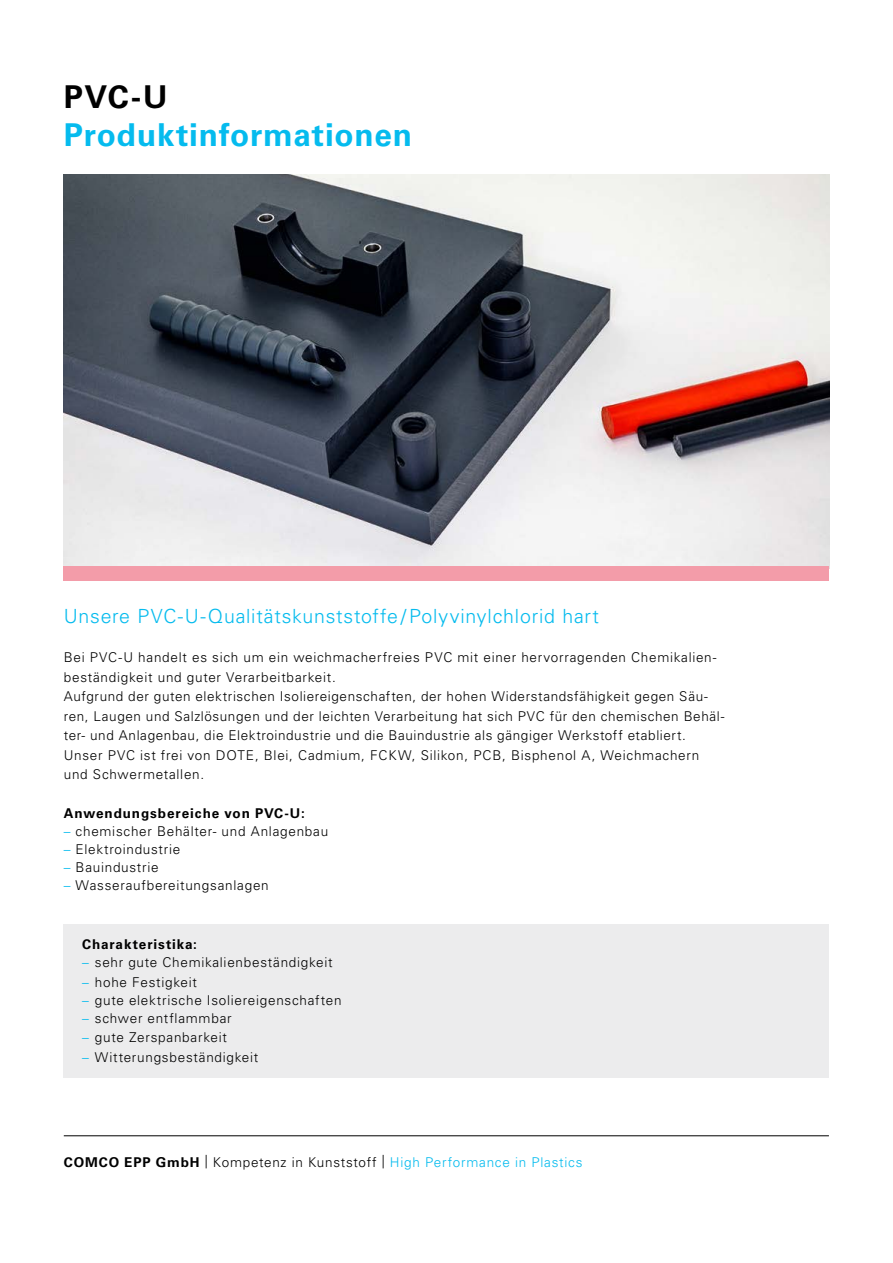
<style>
.page{position:relative;width:893px;height:1263px;background:#fff}
.page>*{position:absolute;margin:0;border:0;box-sizing:border-box;transform-origin:0 0}
.t1{font:700 31.5px "Univers LT Std";letter-spacing:.025em;color:#05bbee}
.t2{font:700 31.5px "Univers LT Std";color:#000}
.t3{font:300 19.5px "Univers LT Std";letter-spacing:.04em;color:#05bbee}
.t4{font:300 13.5px/19.5px "Univers LT Std";letter-spacing:.05em;color:#000}
.t5{font:300 13.5px "Univers LT Std";letter-spacing:.055em;color:#05bbee}
.t6{font:700 13.5px "Univers LT Std";letter-spacing:.065em;color:#000}
.s1{color:#05bbee}
.s2{font-weight:700;color:#000}
.s3{color:#000}
</style>
<div class="page">
<hr style="left:64px;top:1135px;width:765px;height:1px;background:#000">
<div style="left:64px;top:924px;width:765px;height:154px;background:#ececed"></div>
<img style="left:64px;top:174px;width:765px;height:392px">
<div style="left:64px;top:566px;width:765px;height:14px;background:#f39ca9"></div>
<h1 class="t2" style="left:64px;top:78px;width:105px">PVC-U</h1>
<h1 class="t1" style="left:64px;top:116px;width:350px">Produktinformationen</h1>
<h2 class="t3" style="left:64px;top:604px;width:537px">Unsere PVC-U-Qualitätskunststoffe/Polyvinylchlorid hart</h2>
<p class="t4" style="left:64px;top:648px;width:662px">Bei PVC-U handelt es sich um ein weichmacherfreies PVC mit einer hervorragenden Chemikalien&shy;beständigkeit und guter Verarbeitbarkeit.<br>Aufgrund der guten elektrischen Isoliereigenschaften, der hohen Widerstandsfähigkeit gegen Säu&shy;ren, Laugen und Salzlösungen und der leichten Verarbeitung hat sich PVC für den chemischen Behäl&shy;ter- und Anlagenbau, die Elektroindustrie und die Bauindustrie als gängiger Werkstoff etabliert.<br>Unser PVC ist frei von DOTE, Blei, Cadmium, FCKW, Silikon, PCB, Bisphenol A, Weichmachern und Schwermetallen.</p>
<p class="t6" style="left:64px;top:805px;width:242px">Anwendungsbereiche von PVC-U:</p>
<p class="t4" style="left:64px;top:821px;width:266px"><span class="s1">–</span> chemischer Behälter- und Anlagenbau</p>
<p class="t4" style="left:64px;top:839px;width:118px"><span class="s1">–</span> Elektroindustrie</p>
<p class="t4" style="left:64px;top:857px;width:96px"><span class="s1">–</span> Bauindustrie</p>
<p class="t4" style="left:64px;top:875px;width:206px"><span class="s1">–</span> Wasseraufbereitungsanlagen</p>
<p class="t6" style="left:82px;top:936px;width:116px">Charakteristika:</p>
<p class="t4" style="left:82px;top:953px;width:252px"><span class="s1">–</span> sehr gute Chemikalienbeständigkeit</p>
<p class="t4" style="left:82px;top:972px;width:116px"><span class="s1">–</span> hohe Festigkeit</p>
<p class="t4" style="left:82px;top:990px;width:261px"><span class="s1">–</span> gute elektrische Isoliereigenschaften</p>
<p class="t4" style="left:82px;top:1008px;width:151px"><span class="s1">–</span> schwer entflammbar</p>
<p class="t4" style="left:82px;top:1028px;width:146px"><span class="s1">–</span> gute Zerspanbarkeit</p>
<p class="t4" style="left:82px;top:1047px;width:178px"><span class="s1">–</span> Witterungsbeständigkeit</p>
<p class="t5" style="left:64px;top:1153px;width:520px"><span class="s2">COMCO EPP GmbH</span> <span class="s3">| Kompetenz in Kunststoff |</span> High Performance in Plastics</p>
</div>
